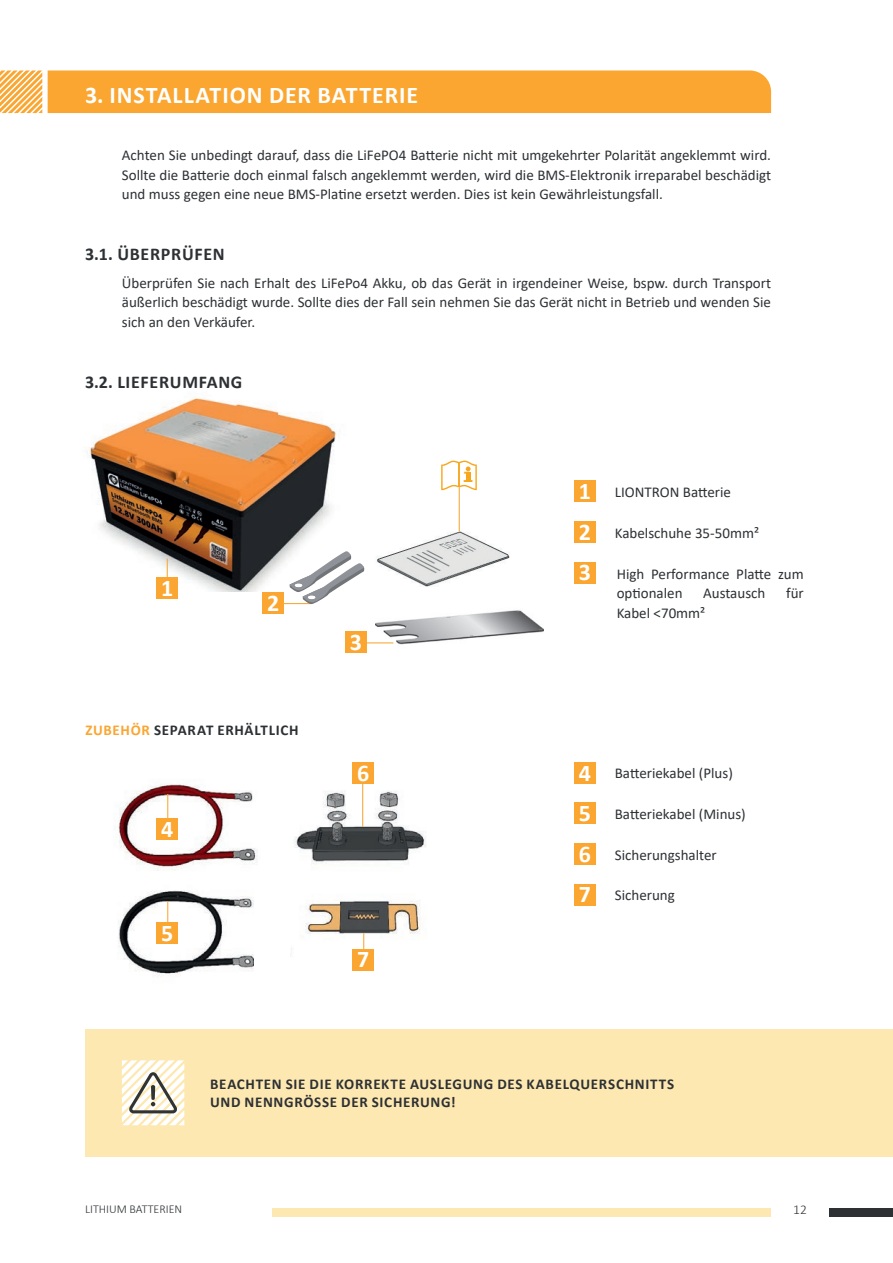
<style>
.page{position:relative;width:893px;height:1263px;background:#fff}
.page>*{position:absolute;margin:0;border:0;box-sizing:border-box;transform-origin:0 0}
.Number{font:700 24px "Calibri";letter-spacing:.035em;color:#fff}
.t1{font:700 20.4px "Consolas";color:#f7a71b}
.Subhead_Title_-_Alig{font:700 18px "Calibri";letter-spacing:.04em;color:#2d3134}
.Body_Text_-_Regular{font:15px/19.5px "Calibri";color:#2d3134;text-align:justify}
.Headline_-_Bold__Ali{font:700 15px/18px "Calibri";letter-spacing:.045em;color:#2d3134}
.t2{font:300 13.5px "Calibri";color:#2d3134}
.t3{font:300 12px "Calibri";color:#2d3134}
.s1{color:#faa631}
</style>
<div class="page">
<div style="left:272px;top:1208px;width:499px;height:8px;background:#fee8b1"></div>
<div style="left:829px;top:1208px;width:64px;height:8px;background:#2d3134"></div>
<img style="left:84px;top:397px;width:256px;height:194px">
<div style="left:48px;top:70px;width:723px;height:43px;background:#faa631"></div>
<svg style="left:0;top:70px;width:42px;height:43px;background:#fbc479"></svg>
<img style="left:374px;top:460px;width:136px;height:184px">
<div style="left:157px;top:577px;width:21px;height:21px;background:#faa631"></div>
<div style="left:263px;top:592px;width:21px;height:21px;background:#faa631"></div>
<div style="left:345px;top:631px;width:21px;height:22px;background:#faa631"></div>
<div style="left:574px;top:762px;width:22px;height:21px;background:#faa631"></div>
<div style="left:574px;top:803px;width:22px;height:21px;background:#faa631"></div>
<div style="left:574px;top:843px;width:22px;height:22px;background:#faa631"></div>
<div style="left:574px;top:884px;width:22px;height:21px;background:#faa631"></div>
<svg style="left:441px;top:461px;width:36px;height:29px"></svg>
<div style="left:574px;top:481px;width:22px;height:21px;background:#faa631"></div>
<div style="left:574px;top:521px;width:22px;height:22px;background:#faa631"></div>
<div style="left:574px;top:562px;width:22px;height:21px;background:#faa631"></div>
<div style="left:85px;top:1029px;width:808px;height:127px;background:#fee8b1"></div>
<svg style="left:122px;top:1060px;width:62px;height:65px"></svg>
<img style="left:118px;top:784px;width:140px;height:87px">
<img style="left:118px;top:890px;width:135px;height:86px">
<img style="left:291px;top:762px;width:136px;height:209px">
<div style="left:157px;top:819px;width:21px;height:21px;background:#faa631"></div>
<div style="left:157px;top:923px;width:21px;height:21px;background:#faa631"></div>
<hr style="left:459px;top:484px;width:1px;height:47px;background:#faa631">
<svg style="left:167px;top:559px;width:1px;height:18px"></svg>
<div style="left:353px;top:949px;width:21px;height:21px;background:#faa631"></div>
<div style="left:353px;top:762px;width:21px;height:21px;background:#faa631"></div>
<svg style="left:167px;top:794px;width:1px;height:25px"></svg>
<svg style="left:167px;top:901px;width:1px;height:22px"></svg>
<hr style="left:362px;top:782px;width:1px;height:45px;background:#faa631">
<svg style="left:363px;top:933px;width:1px;height:16px"></svg>
<img style="left:376px;top:588px;width:168px;height:57px">
<svg style="left:366px;top:642px;width:27px;height:1px"></svg>
<svg style="left:283px;top:551px;width:82px;height:53px"></svg>
<p class="Number" style="left:85px;top:78px;width:335px">3. INSTALLATION DER BATTERIE</p>
<p class="Body_Text_-_Regular" style="left:122px;top:145px;width:651px">Achten Sie unbedingt darauf, dass die LiFePO4 Batterie nicht mit umgekehrter Polarität angeklemmt wird.<br>Sollte die Batterie doch einmal falsch angeklemmt werden, wird die BMS-Elektronik irreparabel beschädigt und muss gegen eine neue BMS-Platine ersetzt werden. Dies ist kein Gewährleistungsfall.</p>
<p class="Subhead_Title_-_Alig" style="left:85px;top:241px;width:141px">3.1. ÜBERPRÜFEN</p>
<p class="Body_Text_-_Regular" style="left:122px;top:273px;width:651px">Überprüfen Sie nach Erhalt des LiFePo4 Akku, ob das Gerät in irgendeiner Weise, bspw. durch Transport äußerlich beschädigt wurde. Sollte dies der Fall sein nehmen Sie das Gerät nicht in Betrieb und wenden Sie sich an den Verkäufer.</p>
<p class="Subhead_Title_-_Alig" style="left:85px;top:369px;width:159px">3.2. LIEFERUMFANG</p>
<p class="Number" style="left:161px;top:571px;width:14px">1</p>
<p class="Number" style="left:267px;top:586px;width:14px">2</p>
<p class="Headline_-_Bold__Ali" style="left:85px;top:721px;width:215px"><span class="s1">ZUBEHÖR</span> SEPARAT ERHÄLTLICH</p>
<p class="Number" style="left:161px;top:812px;width:14px">4</p>
<p class="Number" style="left:161px;top:916px;width:14px">5</p>
<p class="Number" style="left:350px;top:625px;width:14px">3</p>
<p class="Number" style="left:357px;top:756px;width:14px">6</p>
<p class="Number" style="left:357px;top:942px;width:14px">7</p>
<p class="t1" style="left:462px;top:462px;width:13px">i</p>
<p class="Number" style="left:579px;top:474px;width:14px">1</p>
<p class="Number" style="left:579px;top:515px;width:14px">2</p>
<p class="Number" style="left:579px;top:555px;width:14px">3</p>
<p class="Body_Text_-_Regular" style="left:615px;top:482px;width:118px">LIONTRON Batterie</p>
<p class="Body_Text_-_Regular" style="left:615px;top:523px;width:146px">Kabelschuhe 35-50mm²</p>
<p class="Body_Text_-_Regular" style="left:617px;top:563px;width:189px">High Performance Platte zum optionalen</p>
<p class="Body_Text_-_Regular" style="left:703px;top:583px;width:64px">Austausch</p>
<p class="Body_Text_-_Regular" style="left:786px;top:583px;width:19px">für</p>
<p class="Body_Text_-_Regular" style="left:617px;top:602px;width:90px">Kabel &lt;70mm²</p>
<p class="Number" style="left:579px;top:755px;width:14px">4</p>
<p class="Number" style="left:579px;top:796px;width:14px">5</p>
<p class="Number" style="left:579px;top:836px;width:14px">6</p>
<p class="Number" style="left:579px;top:877px;width:14px">7</p>
<p class="Body_Text_-_Regular" style="left:615px;top:763px;width:120px">Batteriekabel (Plus)</p>
<p class="Body_Text_-_Regular" style="left:615px;top:804px;width:133px">Batteriekabel (Minus)</p>
<p class="Body_Text_-_Regular" style="left:615px;top:844px;width:104px">Sicherungshalter</p>
<p class="Body_Text_-_Regular" style="left:615px;top:885px;width:62px">Sicherung</p>
<p class="Headline_-_Bold__Ali" style="left:210px;top:1074px;width:466px">BEACHTEN SIE DIE KORREKTE AUSLEGUNG DES KABELQUERSCHNITTS<br>UND NENNGRÖSSE DER SICHERUNG!</p>
<p class="t3" style="left:85px;top:1201px;width:99px">LITHIUM BATTERIEN</p>
<p class="t2" style="left:793px;top:1201px;width:15px">12</p>
</div>
